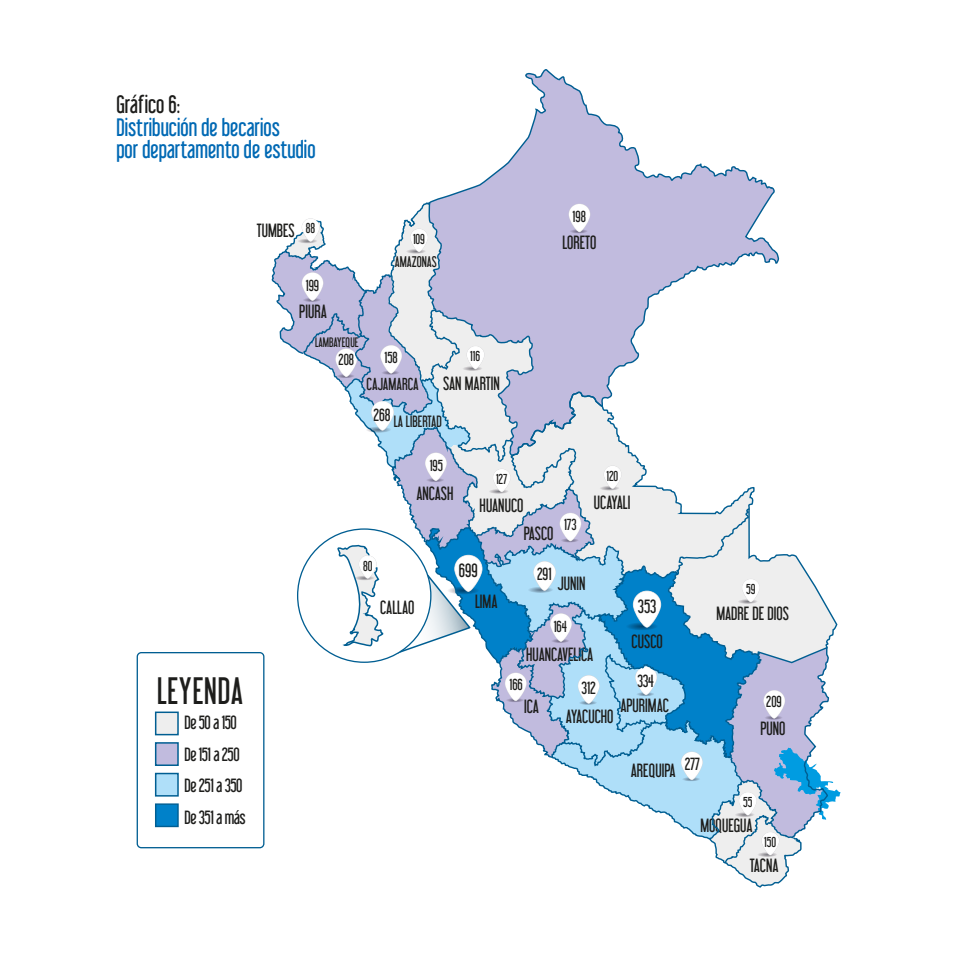
<style>
.page{position:relative;width:957px;height:957px;background:#fff}
.page>*{position:absolute;margin:0;border:0;box-sizing:border-box;transform-origin:0 0}
.t1{font:34.2px "Libel Suit";letter-spacing:.025em;color:#1d1d1b}
.t2{font:22.5px/22.5px "Libel Suit";color:#0069b4}
.t3{font:22.5px "Libel Suit";color:#1d1d1b}
.t4{font:17.1px "Libel Suit";color:#1d1d1b}
.t5{font:17.1px/31.3px "Libel Suit";letter-spacing:-.025em;color:#1d1d1b}
.t6{font:15.75px "Libel Suit";color:#1d1d1b}
.t7{font:15.45px "Libel Suit";color:#1d1d1b}
.t8{font:14.55px "Libel Suit";color:#1d1d1b}
.t9{font:14.25px "Libel Suit";color:#1d1d1b}
.t10{font:13.8px "Libel Suit";color:#1d1d1b}
.t11{font:12.9px "Libel Suit";color:#1d1d1b}
.t12{font:12.3px "Libel Suit";color:#1d1d1b}
</style>
<div class="page">
<div style="left:155px;top:711px;width:24px;height:24px;background:#eee;border:2px solid #005e92"></div>
<div style="left:155px;top:742px;width:24px;height:24px;background:#c1bbde;border:2px solid #005e92"></div>
<div style="left:155px;top:773px;width:24px;height:23px;background:#afdff9;border:2px solid #005e92"></div>
<div style="left:155px;top:803px;width:24px;height:24px;background:#0081c9;border:1px solid #005e92"></div>
<div style="left:137px;top:652px;width:127px;height:196px;border:1px solid #005e92;border-radius:4px"></div>
<svg style="left:426px;top:69px;width:349px;height:134px"></svg>
<svg style="left:271px;top:203px;width:570px;height:685px"></svg>
<div style="left:302px;top:219px;width:17px;height:22px;background:#fff;border-radius:8px"></div>
<h2 class="t3" style="left:116px;top:91px;width:65px">Gráfico 6:</h2>
<h2 class="t2" style="left:116px;top:116px;width:201px">Distribución de becarios<br>por departamento de estudio</h2>
<p class="t4" style="left:257px;top:220px;width:39px">TUMBES</p>
<p class="t11" style="left:306px;top:221px;width:11px">88</p>
<p class="t9" style="left:306px;top:277px;width:15px">199</p>
<p class="t4" style="left:299px;top:301px;width:29px">PIURA</p>
<p class="t12" style="left:315px;top:335px;width:45px">LAMBAYEQUE</p>
<p class="t11" style="left:413px;top:231px;width:13px">109</p>
<p class="t10" style="left:395px;top:254px;width:44px">AMAZONAS</p>
<p class="t9" style="left:338px;top:351px;width:17px">208</p>
<p class="t9" style="left:385px;top:349px;width:15px">158</p>
<p class="t11" style="left:470px;top:348px;width:11px">116</p>
<p class="t4" style="left:443px;top:373px;width:58px">SAN MARTIN</p>
<p class="t7" style="left:367px;top:375px;width:54px">CAJAMARCA</p>
<p class="t8" style="left:394px;top:412px;width:49px">LA LIBERTAD</p>
<p class="t6" style="left:373px;top:405px;width:19px">268</p>
<p class="t9" style="left:572px;top:208px;width:15px">198</p>
<p class="t4" style="left:562px;top:232px;width:35px">LORETO</p>
<h1 class="t1" style="left:157px;top:670px;width:88px">LEYENDA</h1>
<p class="t5" style="left:184px;top:707px;width:63px">De 50 a 150<br>De 151 a 250<br>De 251 a 350<br>De 351 a más</p>
<p class="t11" style="left:363px;top:558px;width:11px">80</p>
<p class="t9" style="left:430px;top:457px;width:15px">195</p>
<p class="t4" style="left:416px;top:483px;width:39px">ANCASH</p>
<p class="t11" style="left:496px;top:471px;width:13px">127</p>
<p class="t11" style="left:606px;top:468px;width:13px">120</p>
<p class="t4" style="left:479px;top:495px;width:45px">HUANUCO</p>
<p class="t4" style="left:524px;top:523px;width:31px">PASCO</p>
<p class="t9" style="left:564px;top:516px;width:14px">173</p>
<p class="t4" style="left:594px;top:492px;width:38px">UCAYALI</p>
<p class="t4" style="left:459px;top:560px;width:20px">699</p>
<p class="t6" style="left:537px;top:564px;width:16px">291</p>
<p class="t4" style="left:558px;top:573px;width:29px">JUNIN</p>
<p class="t4" style="left:475px;top:590px;width:24px">LIMA</p>
<p class="t4" style="left:380px;top:597px;width:36px">CALLAO</p>
<p class="t4" style="left:638px;top:596px;width:20px">353</p>
<p class="t9" style="left:554px;top:617px;width:15px">164</p>
<p class="t4" style="left:526px;top:644px;width:69px">HUANCAVELICA</p>
<p class="t9" style="left:509px;top:676px;width:15px">166</p>
<p class="t6" style="left:581px;top:678px;width:16px">312</p>
<p class="t4" style="left:631px;top:631px;width:33px">CUSCO</p>
<p class="t6" style="left:637px;top:671px;width:18px">334</p>
<p class="t4" style="left:524px;top:696px;width:16px">ICA</p>
<p class="t4" style="left:620px;top:695px;width:50px">APURIMAC</p>
<p class="t4" style="left:566px;top:706px;width:49px">AYACUCHO</p>
<p class="t4" style="left:631px;top:760px;width:46px">AREQUIPA</p>
<p class="t11" style="left:746px;top:581px;width:11px">59</p>
<p class="t4" style="left:716px;top:603px;width:74px">MADRE DE DIOS</p>
<p class="t9" style="left:766px;top:693px;width:17px">209</p>
<p class="t6" style="left:685px;top:755px;width:17px">277</p>
<p class="t4" style="left:760px;top:718px;width:27px">PUNO</p>
<p class="t11" style="left:743px;top:794px;width:11px">55</p>
<p class="t4" style="left:700px;top:815px;width:54px">MOQUEGUA</p>
<p class="t4" style="left:750px;top:855px;width:30px">TACNA</p>
<p class="t11" style="left:764px;top:834px;width:13px">150</p>
</div>
